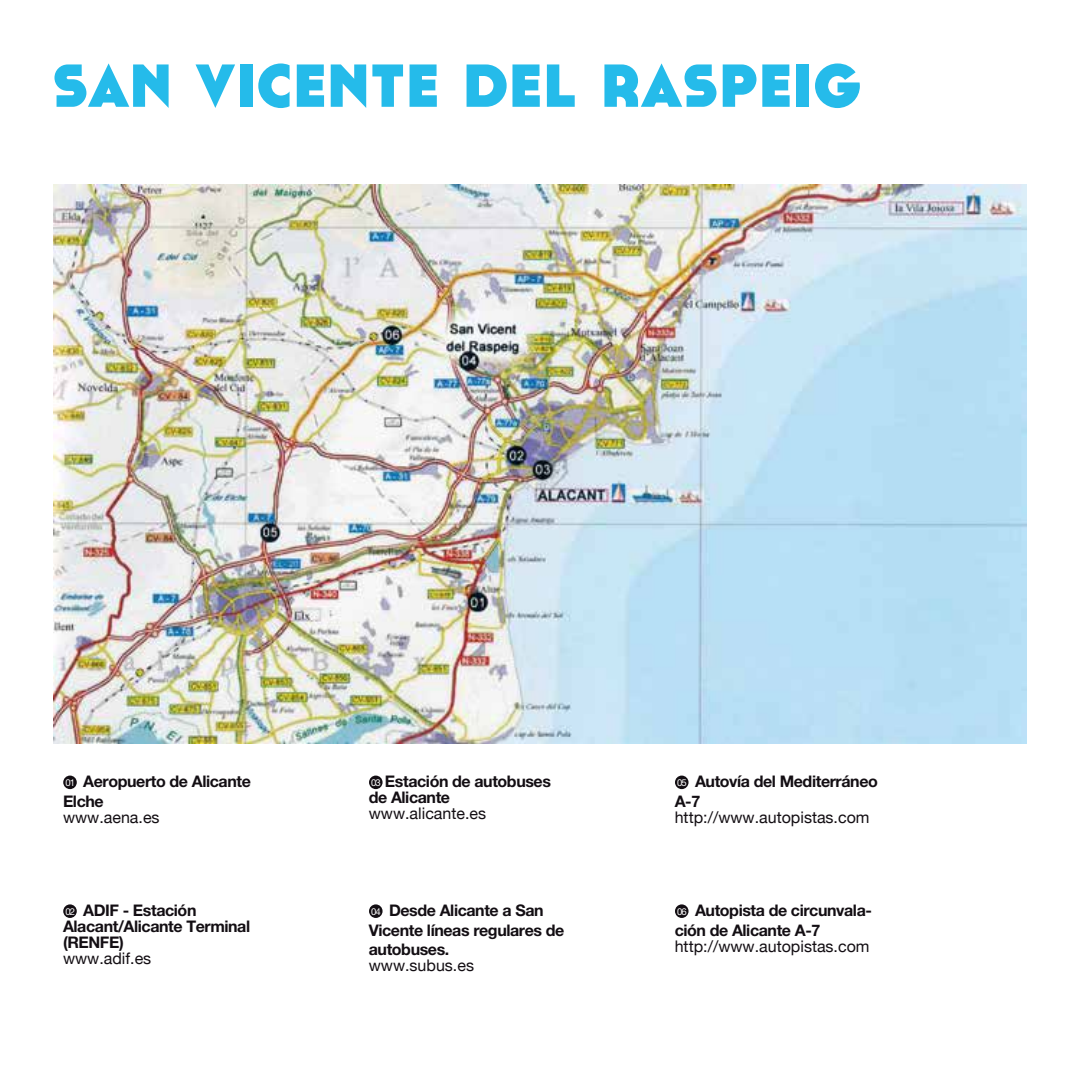
<style>
.page{position:relative;width:1078px;height:1078px;background:#fff}
.page>*{position:absolute;margin:0;border:0;box-sizing:border-box;transform-origin:0 0}
.t1{font:700 90px "Cassannet";color:#25bbea}
.t2{font:700 16px/19.2px "Helvetica Neue LT Std";letter-spacing:-.025em;color:#130e13}
.t3{font:16px "Helvetica Neue";color:#130e13}
.t4{font:9.4px "Helvetica Neue LT Std";letter-spacing:-.08em;color:#fff}
</style>
<div class="page">
<div style="left:63px;top:904px;width:14px;height:13px;background:#130e13;border-radius:50%"></div>
<div style="left:369px;top:775px;width:13px;height:14px;background:#130e13;border-radius:50%"></div>
<div style="left:63px;top:775px;width:14px;height:14px;background:#130e13;border-radius:50%"></div>
<div style="left:369px;top:904px;width:13px;height:13px;background:#130e13;border-radius:50%"></div>
<div style="left:674px;top:775px;width:14px;height:14px;background:#130e13;border-radius:50%"></div>
<div style="left:674px;top:904px;width:14px;height:13px;background:#130e13;border-radius:50%"></div>
<img style="left:53px;top:184px;width:972px;height:559px">
<h1 class="t1" style="left:52px;top:22px;width:810px">san vicente del raspeig</h1>
<p class="t2" style="left:368px;top:773px;width:184px;line-height:16px;text-indent:16px">Estación de autobuses de Alicante</p>
<p class="t3" style="left:368px;top:802px;width:119px">www.alicante.es</p>
<p class="t2" style="left:63px;top:771px;width:189px;text-indent:20px">Aeropuerto de Alicante<br>Elche</p>
<p class="t3" style="left:63px;top:805px;width:98px">www.aena.es</p>
<p class="t4" style="left:65px;top:776px;width:11px">01</p>
<p class="t4" style="left:371px;top:776px;width:11px">03</p>
<p class="t2" style="left:63px;top:902px;width:189px;line-height:16px;text-indent:20px">ADIF - Estación<br>Alacant/Alicante Terminal (RENFE)</p>
<p class="t3" style="left:63px;top:946px;width:90px">www.adif.es</p>
<p class="t4" style="left:65px;top:905px;width:11px">02</p>
<p class="t2" style="left:368px;top:900px;width:197px;text-indent:20px">Desde Alicante a San<br>Vicente líneas regulares de autobuses.</p>
<p class="t3" style="left:368px;top:953px;width:107px">www.subus.es</p>
<p class="t4" style="left:371px;top:905px;width:11px">04</p>
<p class="t2" style="left:674px;top:771px;width:205px;text-indent:20px">Autovía del Mediterráneo<br>A-7</p>
<p class="t3" style="left:674px;top:805px;width:196px">http://www.autopistas.com</p>
<p class="t4" style="left:677px;top:776px;width:11px">05</p>
<p class="t2" style="left:674px;top:900px;width:199px;text-indent:20px">Autopista de circunvala&shy;ción de Alicante A-7</p>
<p class="t3" style="left:674px;top:934px;width:196px">http://www.autopistas.com</p>
<p class="t4" style="left:677px;top:905px;width:11px">06</p>
</div>
